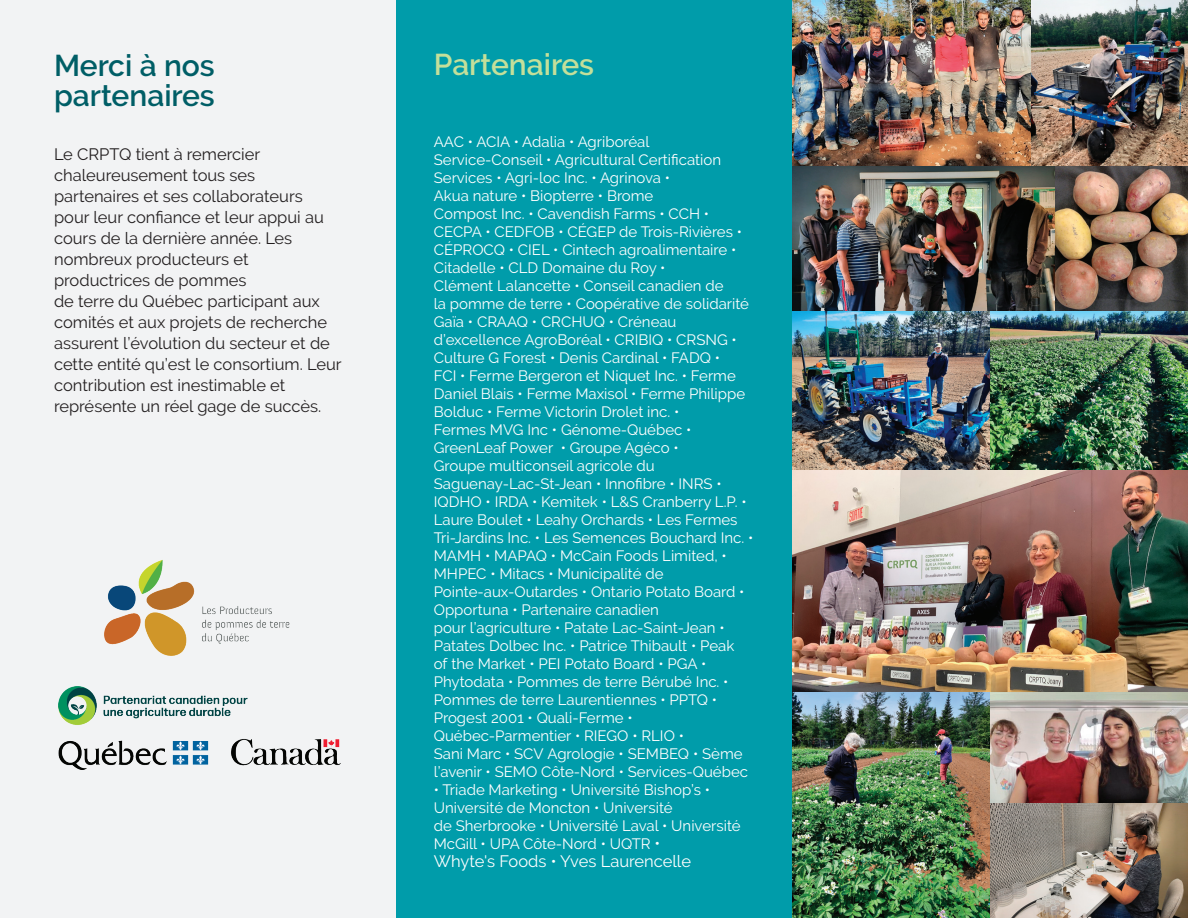
<style>
.page{position:relative;width:1188px;height:918px;background:#fff}
.page>*{position:absolute;margin:0;border:0;box-sizing:border-box;transform-origin:0 0}
.t1{font:600 30px/30px "Raleway";color:#005e66}
.t2{font:600 30px "Raleway";color:#c4df9a}
.t3{font:16.5px/21px "Raleway";color:#231f20}
.t4{font:16.5px "Raleway";color:#fff}
.t5{font:15px/18px "Raleway";color:#fff}
.s1{font-size:16.5px}
</style>
<div class="page">
<div style="left:0;top:0;width:396px;height:918px;background:#f2f3f4"></div>
<div style="left:396px;top:0;width:396px;height:918px;background:#009caa"></div>
<img style="left:792px;top:0;width:396px;height:918px">
<img style="left:59px;top:687px;width:281px;height:83px">
<img style="left:104px;top:560px;width:186px;height:96px">
<h1 class="t1" style="left:54px;top:50px;width:162px">Merci à nos partenaires</h1>
<p class="t3" style="left:54px;top:144px;width:289px">Le CRPTQ tient à remercier chaleureusement tous ses partenaires et ses collaborateurs pour leur confiance et leur appui au cours de la dernière année. Les nombreux producteurs et productrices de pommes<br>de terre du Québec participant aux comités et aux projets de recherche assurent l’évolution du secteur et de cette entité qu’est le consortium. Leur contribution est inestimable et représente un réel gage de succès.</p>
<h1 class="t2" style="left:434px;top:47px;width:162px">Partenaires</h1>
<p class="t5" style="left:434px;top:133px;width:321px">AAC • ACIA • Adalia • Agriboréal Service-Conseil • Agricultural Certification Services • Agri-loc Inc. • Agrinova •<br>Akua nature • Biopterre • Brome<br>Compost Inc. • Cavendish Farms • CCH • CECPA • CEDFOB • CÉGEP de Trois-Rivières • CÉPROCQ • CIEL • Cintech agroalimentaire • Citadelle • CLD Domaine du Roy •<br>Clément Lalancette • Conseil canadien de<br>la pomme de terre • Coopérative de solidarité Gaïa • CRAAQ • CRCHUQ • Créneau d’excellence AgroBoréal • CRIBIQ • CRSNG • Culture G Forest • Denis Cardinal • FADQ •<br>FCI • Ferme Bergeron et Niquet Inc. • Ferme Daniel Blais • Ferme Maxisol • Ferme Philippe Bolduc • Ferme Victorin Drolet inc. •<br>Fermes MVG Inc • Génome-Québec • GreenLeaf Power • Groupe Agéco •<br>Groupe multiconseil agricole du Saguenay-Lac-St-Jean • Innofibre • INRS • IQDHO • IRDA • Kemitek • L&amp;S Cranberry L.P. • Laure Boulet • Leahy Orchards • Les Fermes Tri-Jardins Inc. • Les Semences Bouchard Inc. • MAMH • MAPAQ • McCain Foods Limited, • MHPEC • Mitacs • Municipalité de Pointe-aux-Outardes • Ontario Potato Board • Opportuna • Partenaire canadien<br>pour l’agriculture • Patate Lac-Saint-Jean • Patates Dolbec Inc. • Patrice Thibault • Peak<br>of the Market • PEI Potato Board • PGA • Phytodata • Pommes de terre Bérubé Inc. • Pommes de terre Laurentiennes • PPTQ • Progest 2001 • Quali-Ferme • Québec-Parmentier • RIEGO • RLIO •<br>Sani Marc • SCV Agrologie • SEMBEQ • Sème l’avenir • SEMO Côte-Nord • Services-Québec</p>
<p class="t5" style="left:434px;top:781px;width:308px">• Triade Marketing • Université Bishop’s • Université de Moncton • Université<br>de Sherbrooke • Université Laval • Université McGill • UPA Côte-Nord • UQTR <span class="s1">•</span></p>
<p class="t4" style="left:434px;top:852px;width:259px">Whyte's Foods • Yves Laurencelle</p>
</div>
